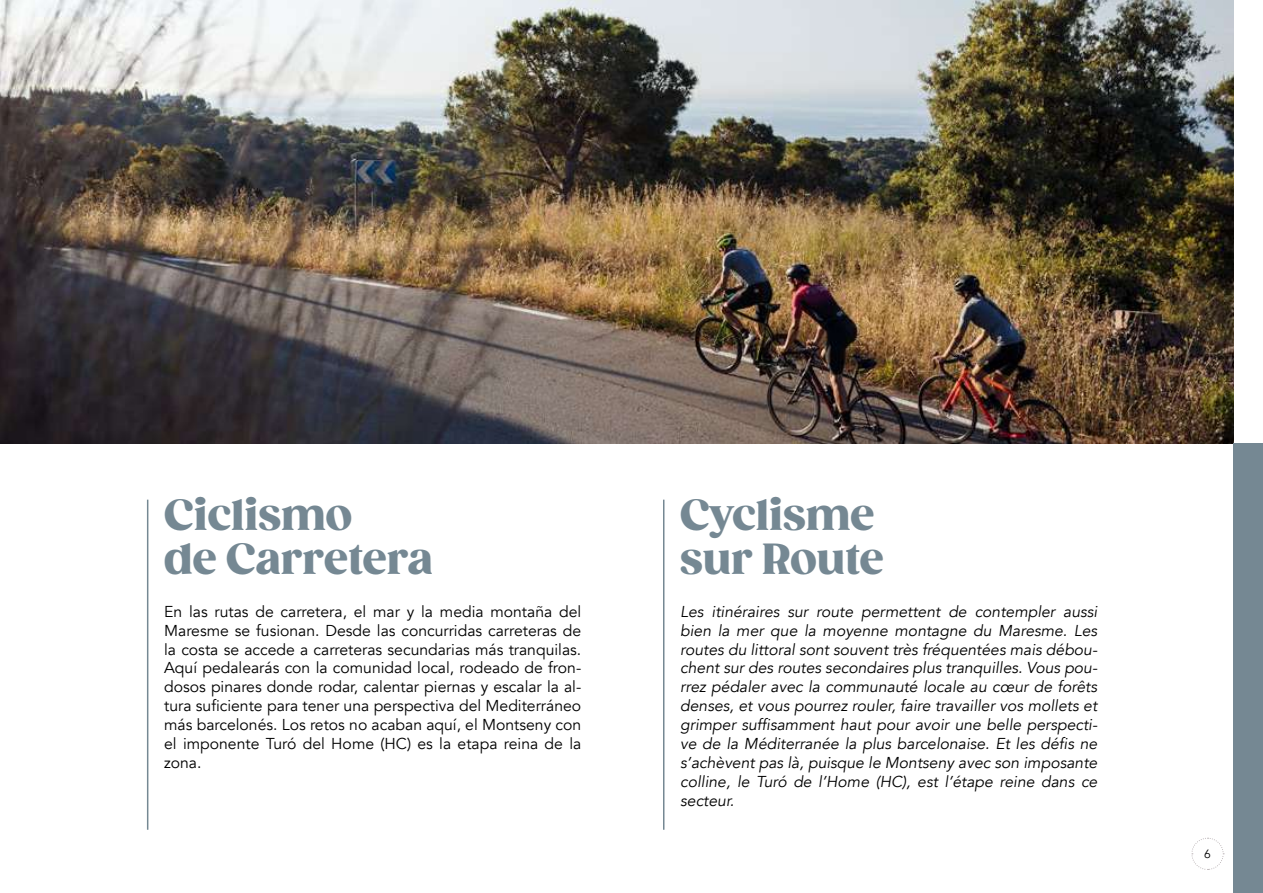
<style>
.page{position:relative;width:1263px;height:893px;background:#fff}
.page>*{position:absolute;margin:0;border:0;box-sizing:border-box;transform-origin:0 0}
.t1{font:900 42px/44px "Gazpacho";color:#758893}
.t2{font:italic 15.75px/18.9px "Avenir";color:#000;text-align:justify}
.t3{font:15.75px/18.9px "Avenir";color:#000;text-align:justify}
.t4{font:12px "Avenir";color:#000}
</style>
<div class="page">
<img style="left:0;top:0;width:1233px;height:444px">
<div style="left:1233px;top:444px;width:30px;height:449px;background:#758893"></div>
<hr style="left:663px;top:500px;width:1px;height:330px;background:#758893">
<hr style="left:147px;top:500px;width:1px;height:330px;background:#758893">
<svg style="left:1191px;top:837px;width:33px;height:33px"></svg>
<h1 class="t1" style="left:164px;top:494px;width:270px">Ciclismo<br>de Carretera</h1>
<p class="t3" style="left:164px;top:602px;width:419px">En las rutas de carretera, el mar y la media montaña del Maresme se fusionan. Desde las concurridas carreteras de la costa se accede a carreteras secundarias más tranquilas.<br>Aquí pedalearás con la comunidad local, rodeado de fron&shy;dosos pinares donde rodar, calentar piernas y escalar la al&shy;tura suficiente para tener una perspectiva del Mediterráneo más barcelonés. Los retos no acaban aquí, el Montseny con el imponente Turó del Home (HC) es la etapa reina de la zona.</p>
<h1 class="t1" style="left:680px;top:494px;width:205px">Cyclisme sur Route</h1>
<p class="t2" style="left:680px;top:602px;width:419px">Les itinéraires sur route permettent de contempler aussi bien la mer que la moyenne montagne du Maresme. Les routes du littoral sont souvent très fréquentées mais débou&shy;chent sur des routes secondaires plus tranquilles. Vous pou&shy;rrez pédaler avec la communauté locale au cœur de forêts denses, et vous pourrez rouler, faire travailler vos mollets et grimper suffisamment haut pour avoir une belle perspecti&shy;ve de la Méditerranée la plus barcelonaise. Et les défis ne s’achèvent pas là, puisque le Montseny avec son imposante colline, le Turó de l’Home (HC), est l’étape reine dans ce secteur.</p>
<p class="t4" style="left:1204px;top:847px;width:8px">6</p>
</div>
